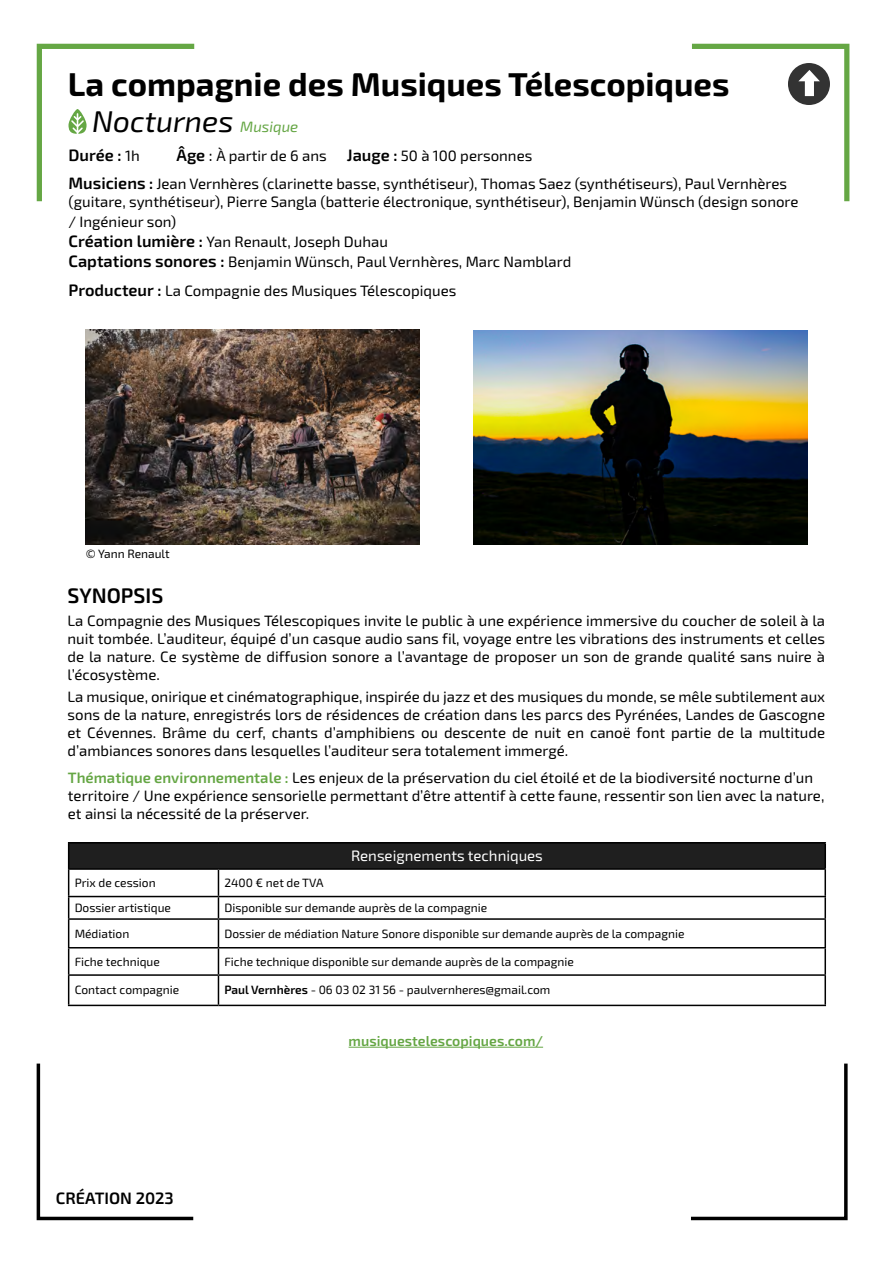
<style>
.page{position:relative;width:893px;height:1263px;background:#fff}
.page>*{position:absolute;margin:0;border:0;box-sizing:border-box;transform-origin:0 0}
.t1{font:700 33px "Exo 2";color:#000}
.t2{font:italic 30px "Exo 2";color:#000}
.t3{font:600 21px "Exo 2";color:#000}
.t4{font:600 16.5px "Exo 2";color:#000}
.t5{font:15px/18px "Exo 2";color:#000}
.t6{font:15px "Exo 2";color:#fff}
.t7{font:600 14.25px "Exo 2";color:#65a644}
.t8{font:12px "Exo 2";color:#000}
.s1{font-size:15px;color:#65a644}
.s2{font-weight:400;font-size:15px}
.s3{font-weight:600;font-size:16.5px}
.s4{font-size:16.5px}
.s5{font-weight:600;color:#65a644}
.s6{font-weight:600}
</style>
<div class="page">
<svg style="left:691px;top:1063px;width:157px;height:157px"></svg>
<svg style="left:36px;top:1063px;width:158px;height:157px"></svg>
<img style="left:86px;top:330px;width:333px;height:214px">
<img style="left:474px;top:331px;width:333px;height:214px">
<div style="left:69px;top:843px;width:756px;height:26px;background:#1f1f1f"></div>
<hr style="left:68px;top:842px;width:150px;height:1px;background:#000">
<hr style="left:218px;top:842px;width:608px;height:1px;background:#000">
<hr style="left:824px;top:843px;width:2px;height:25px;background:#000">
<hr style="left:68px;top:868px;width:150px;height:2px;background:#000">
<hr style="left:218px;top:868px;width:608px;height:2px;background:#000">
<hr style="left:824px;top:870px;width:2px;height:26px;background:#000">
<hr style="left:68px;top:896px;width:150px;height:1px;background:#000">
<hr style="left:218px;top:896px;width:608px;height:1px;background:#000">
<hr style="left:824px;top:897px;width:2px;height:21px;background:#000">
<hr style="left:68px;top:918px;width:150px;height:2px;background:#000">
<hr style="left:218px;top:918px;width:608px;height:2px;background:#000">
<hr style="left:824px;top:920px;width:2px;height:27px;background:#000">
<hr style="left:68px;top:947px;width:150px;height:1px;background:#000">
<hr style="left:218px;top:947px;width:608px;height:1px;background:#000">
<hr style="left:824px;top:948px;width:2px;height:26px;background:#000">
<hr style="left:68px;top:974px;width:150px;height:2px;background:#000">
<svg style="left:68px;top:843px;width:1px;height:162px"></svg>
<hr style="left:218px;top:974px;width:608px;height:2px;background:#000">
<svg style="left:218px;top:870px;width:1px;height:135px"></svg>
<hr style="left:824px;top:976px;width:2px;height:29px;background:#000">
<hr style="left:68px;top:1005px;width:150px;height:1px;background:#000">
<hr style="left:218px;top:1005px;width:608px;height:1px;background:#000">
<hr style="left:349px;top:1047px;width:194px;height:1px;background:#65a644">
<svg style="left:692px;top:43px;width:158px;height:159px"></svg>
<svg style="left:36px;top:43px;width:159px;height:159px"></svg>
<h1 class="t1" style="left:68px;top:65px;width:663px">La compagnie des Musiques Télescopiques</h1>
<h2 class="t2" style="left:92px;top:104px;width:208px">Nocturnes <span class="s1">Musique</span></h2>
<p class="t4" style="left:69px;top:145px;width:73px">Durée : <span class="s2">1h</span></p>
<p class="t5" style="left:69px;top:141px;width:720px;line-height:28.8px;text-indent:108px"><span class="s3">Âge</span> <span class="s4">:</span> À partir de 6 ans <span class="s3">Jauge :</span> 50 à 100 personnes<br><span class="s3">Musiciens :</span> Jean Vernhères (clarinette basse, synthétiseur), Thomas Saez (synthétiseurs), Paul Vernhères</p>
<p class="t5" style="left:69px;top:192px;width:731px;line-height:19.8px">(guitare, synthétiseur), Pierre Sangla (batterie électronique, synthétiseur), Benjamin Wünsch (design sonore / Ingénieur son)<br><span class="s3">Création lumière :</span> Yan Renault, Joseph Duhau<br><span class="s3">Captations sonores :</span> Benjamin Wünsch, Paul Vernhères, Marc Namblard</p>
<p class="t5" style="left:69px;top:282px;width:389px"><span class="s3">Producteur :</span> La Compagnie des Musiques Télescopiques</p>
<p class="t8" style="left:86px;top:547px;width:85px">© Yann Renault</p>
<h3 class="t3" style="left:68px;top:583px;width:97px">SYNOPSIS</h3>
<p class="t5" style="left:68px;top:612px;width:759px;text-align:justify">La Compagnie des Musiques Télescopiques invite le public à une expérience immersive du coucher de soleil à la nuit tombée. L’auditeur, équipé d’un casque audio sans fil, voyage entre les vibrations des instruments et celles de la nature. Ce système de diffusion sonore a l’avantage de proposer un son de grande qualité sans nuire à l’écosystème.</p>
<p class="t5" style="left:68px;top:688px;width:759px;text-align:justify">La musique, onirique et cinématographique, inspirée du jazz et des musiques du monde, se mêle subtilement aux sons de la nature, enregistrés lors de résidences de création dans les parcs des Pyrénées, Landes de Gascogne et Cévennes. Brâme du cerf, chants d’amphibiens ou descente de nuit en canoë font partie de la multitude d’ambiances sonores dans lesquelles l’auditeur sera totalement immergé.</p>
<p class="t5" style="left:68px;top:769px;width:758px"><span class="s5">Thématique environnementale :</span> Les enjeux de la préservation du ciel étoilé et de la biodiversité nocturne d’un territoire / Une expérience sensorielle permettant d’être attentif à cette faune, ressentir son lien avec la nature, et ainsi la nécessité de la préserver.</p>
<p class="t6" style="left:351px;top:847px;width:193px">Renseignements techniques</p>
<p class="t8" style="left:75px;top:876px;width:83px">Prix de cession</p>
<p class="t8" style="left:224px;top:876px;width:101px">2400 € net de TVA</p>
<p class="t8" style="left:75px;top:901px;width:98px">Dossier artistique</p>
<p class="t8" style="left:224px;top:901px;width:264px">Disponible sur demande auprès de la compagnie</p>
<p class="t8" style="left:75px;top:926px;width:56px">Médiation</p>
<p class="t8" style="left:224px;top:926px;width:461px">Dossier de médiation Nature Sonore disponible sur demande auprès de la compagnie</p>
<p class="t8" style="left:75px;top:954px;width:87px">Fiche technique</p>
<p class="t8" style="left:224px;top:954px;width:351px">Fiche technique disponible sur demande auprès de la compagnie</p>
<p class="t8" style="left:75px;top:983px;width:106px">Contact compagnie</p>
<p class="t8" style="left:224px;top:983px;width:327px"><span class="s6">Paul Vernhères</span> - 06 03 02 31 56 - paulvernheres@gmail.com</p>
<p class="t4" style="left:56px;top:1188px;width:119px">CRÉATION 2023</p>
<p class="t7" style="left:349px;top:1032px;width:196px">musiquestelescopiques.com/</p>
</div>
